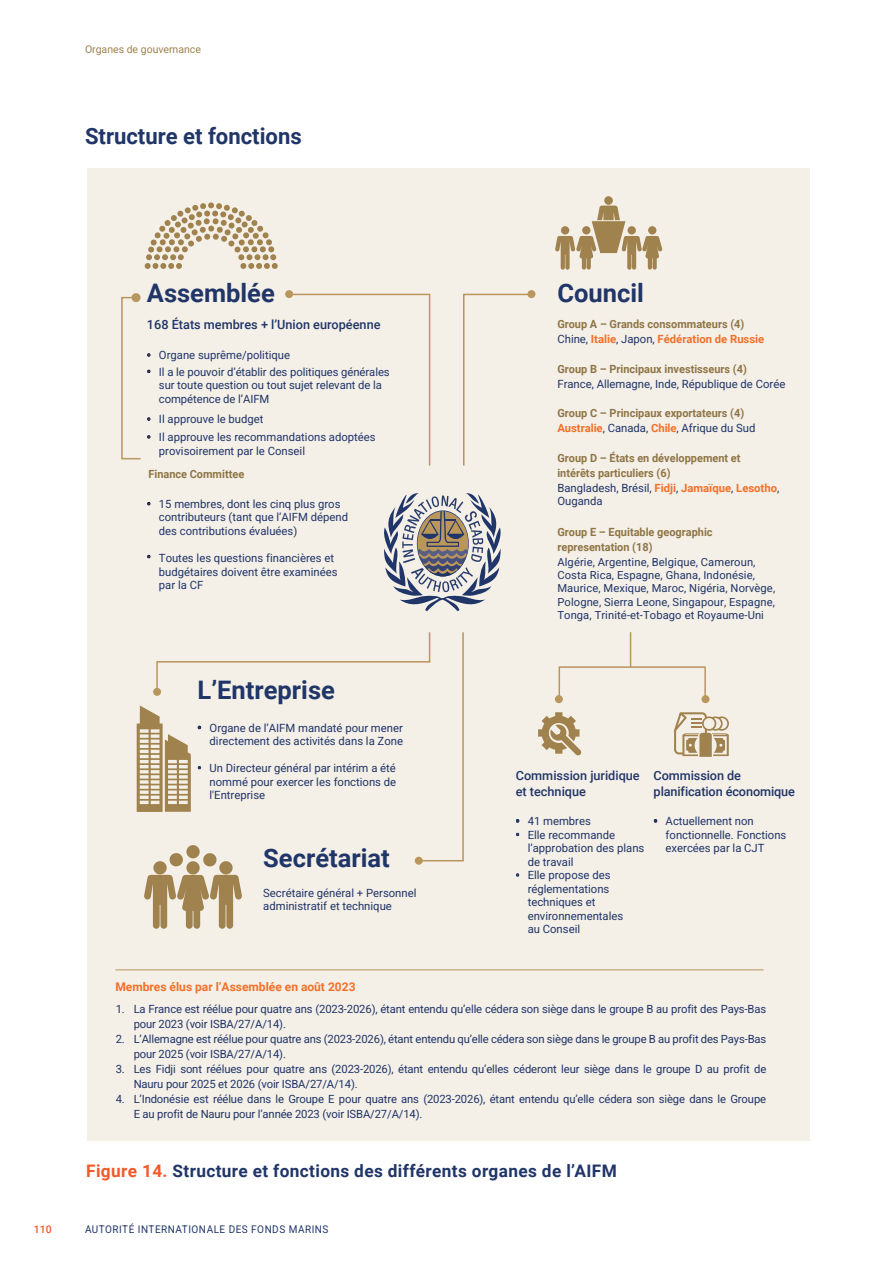
<style>
.page{position:relative;width:893px;height:1263px;background:#fff}
.page>*{position:absolute;margin:0;border:0;box-sizing:border-box;transform-origin:0 0}
.t1{font:700 25.5px "Roboto";color:#203568}
.t2{font:700 22.5px "Roboto";color:#203568}
.t3{font:700 17.25px "Roboto";letter-spacing:.02em;color:#203568}
.t4{font:500 12.75px/15.3px "Roboto";color:#203568}
.t5{font:700 12px "Roboto";color:#f37029}
.t6{font:11.25px/13.5px "Roboto";color:#203568}
.t7{font:700 11.25px/14.9px "Roboto";color:#8f7545}
.t8{font:11.1px/13.2px "Roboto";letter-spacing:.01em;color:#203568}
.t9{font:10.5px "Roboto";letter-spacing:.05em;color:#203568;scale:.95 1}
.t10{font:10.5px "Roboto";color:#9f824d}
.t11{font:500 10.5px "Roboto";color:#f15a29}
.s1{font-weight:400;color:#203568}
.s2{color:#f37029}
.s3{color:#f15a29}
</style>
<div class="page">
<div style="left:87px;top:168px;width:722px;height:973px;background:#f4efe7"></div>
<svg style="left:147px;top:502px;width:4px;height:4px"></svg>
<svg style="left:147px;top:554px;width:4px;height:4px"></svg>
<svg style="left:516px;top:819px;width:4px;height:4px"></svg>
<svg style="left:516px;top:832px;width:4px;height:4px"></svg>
<svg style="left:516px;top:873px;width:4px;height:4px"></svg>
<svg style="left:653px;top:819px;width:5px;height:4px"></svg>
<svg style="left:538px;top:712px;width:43px;height:43px"></svg>
<svg style="left:463px;top:293px;width:69px;height:173px"></svg>
<div style="left:527px;top:290px;width:8px;height:8px;background:#b9965c;border-radius:50%"></div>
<svg style="left:291px;top:293px;width:140px;height:173px"></svg>
<div style="left:285px;top:290px;width:8px;height:8px;background:#b9965c;border-radius:50%"></div>
<svg style="left:558px;top:666px;width:148px;height:29px"></svg>
<div style="left:555px;top:695px;width:8px;height:8px;background:#b9965c;border-radius:50%"></div>
<hr style="left:704px;top:667px;width:2px;height:32px;background:#b9965c">
<div style="left:701px;top:695px;width:8px;height:8px;background:#b9965c;border-radius:50%"></div>
<hr style="left:630px;top:632px;width:1px;height:35px;background:#b9965c">
<svg style="left:674px;top:712px;width:55px;height:45px"></svg>
<div style="left:604px;top:196px;width:9px;height:9px;background:#9f824d;border-radius:50%"></div>
<svg style="left:555px;top:206px;width:107px;height:64px"></svg>
<div style="left:219px;top:861px;width:14px;height:13px;background:#9f824d;border-radius:50%"></div>
<div style="left:186px;top:861px;width:14px;height:13px;background:#9f824d;border-radius:50%"></div>
<div style="left:153px;top:861px;width:14px;height:13px;background:#9f824d;border-radius:50%"></div>
<svg style="left:137px;top:632px;width:327px;height:235px"></svg>
<div style="left:186px;top:845px;width:14px;height:13px;background:#9f824d;border-radius:50%"></div>
<svg style="left:144px;top:875px;width:98px;height:54px"></svg>
<svg style="left:145px;top:202px;width:133px;height:67px"></svg>
<svg style="left:121px;top:296px;width:30px;height:164px"></svg>
<div style="left:132px;top:293px;width:9px;height:9px;background:#b9965c;border-radius:50%"></div>
<svg style="left:384px;top:493px;width:117px;height:118px"></svg>
<hr style="left:115px;top:969px;width:648px;height:1px;background:#b9965c">
<p class="t10" style="left:85px;top:42px;width:117px">Organes de gouvernance</p>
<h2 class="t2" style="left:85px;top:120px;width:218px">Structure et fonctions</h2>
<h1 class="t1" style="left:147px;top:275px;width:129px">Assemblée</h1>
<p class="t4" style="left:147px;top:317px;width:235px">168 États membres + l’Union européenne</p>
<p class="t6" style="left:147px;top:348px;width:145px">• Organe suprême/politique</p>
<p class="t6" style="left:159px;top:364px;width:232px;text-indent:-12px">• Il a le pouvoir d’établir des politiques générales sur toute question ou tout sujet relevant de la compétence de l’AIFM</p>
<p class="t6" style="left:147px;top:412px;width:118px">• Il approuve le budget</p>
<p class="t6" style="left:159px;top:430px;width:218px;text-indent:-12px">• Il approuve les recommandations adoptées provisoirement par le Conseil</p>
<p class="t7" style="left:148px;top:466px;width:97px">Finance Committee</p>
<p class="t6" style="left:159px;top:497px;width:191px;text-indent:-12px">• 15 membres, dont les cinq plus gros contributeurs (tant que l’AIFM dépend des contributions évaluées)</p>
<p class="t6" style="left:159px;top:551px;width:180px">Toutes les questions financières et budgétaires doivent être examinées par la CF</p>
<p class="t6" style="left:147px;top:550px;width:5px">•</p>
<h1 class="t1" style="left:198px;top:672px;width:139px">L’Entreprise</h1>
<h1 class="t1" style="left:557px;top:275px;width:88px">Council</h1>
<p class="t7" style="left:557px;top:317px;width:208px">Group A – Grands consommateurs (4)<br><span class="s1">Chine,</span> <span class="s2">Italie</span><span class="s1">, Japon,</span> <span class="s2">Fédération de Russie</span></p>
<p class="t7" style="left:557px;top:361px;width:191px">Group B – Principaux investisseurs (4)</p>
<p class="t6" style="left:557px;top:377px;width:229px">France, Allemagne, Inde, République de Corée</p>
<p class="t7" style="left:557px;top:405px;width:200px">Group C – Principaux exportateurs (4)<br><span class="s2">Australie</span><span class="s1">, Canada,</span> <span class="s2">Chile</span><span class="s1">, Afrique du Sud</span></p>
<p class="t7" style="left:557px;top:450px;width:223px">Group D – États en développement et intérêts particuliers (6)<br><span class="s1">Bangladesh, Brésil,</span> <span class="s2">Fidji</span><span class="s1">,</span> <span class="s2">Jamaïque</span><span class="s1">,</span> <span class="s2">Lesotho</span><span class="s1">,</span></p>
<p class="t6" style="left:557px;top:494px;width:47px">Ouganda</p>
<p class="t7" style="left:557px;top:524px;width:157px">Group E – Equitable geographic representation (18)</p>
<p class="t8" style="left:557px;top:555px;width:219px">Algérie, Argentine, Belgique, Cameroun, Costa Rica, Espagne, Ghana, Indonésie, Maurice, Mexique, Maroc, Nigéria, Norvège, Pologne, Sierra Leone, Singapour, Espagne, Tonga, Trinité-et-Tobago et Royaume-Uni</p>
<p class="t6" style="left:198px;top:720px;width:5px">•</p>
<p class="t6" style="left:198px;top:761px;width:5px">•</p>
<p class="t6" style="left:210px;top:720px;width:195px">Organe de l’AIFM mandaté pour mener directement des activités dans la Zone</p>
<p class="t6" style="left:210px;top:761px;width:188px;text-align:justify">Un Directeur général par intérim a été nommé pour exercer les fonctions de l'Entreprise</p>
<p class="t4" style="left:516px;top:768px;width:126px">Commission juridique et technique</p>
<p class="t6" style="left:516px;top:814px;width:5px">• •</p>
<p class="t6" style="left:516px;top:868px;width:5px">•</p>
<p class="t6" style="left:528px;top:814px;width:118px">41 membres<br>Elle recommande l’approbation des plans de travail<br>Elle propose des réglementations techniques et environnementales<br>au Conseil</p>
<h1 class="t1" style="left:263px;top:840px;width:128px">Secrétariat</h1>
<p class="t6" style="left:263px;top:886px;width:155px">Secrétaire général + Personnel administratif et technique</p>
<p class="t4" style="left:654px;top:768px;width:143px">Commission de planification économique</p>
<p class="t6" style="left:666px;top:814px;width:122px;text-indent:-12px">• Actuellement non fonctionnelle. Fonctions exercées par la CJT</p>
<p class="t5" style="left:115px;top:978px;width:242px">Membres élus par l’Assemblée en août 2023</p>
<p class="t6" style="left:134px;top:1001px;width:634px;line-height:15px;text-indent:-18px">1. La France est réélue pour quatre ans (2023-2026), étant entendu qu’elle cédera son siège dans le groupe B au profit des Pays-Bas pour 2023 (voir ISBA/27/A/14).</p>
<p class="t6" style="left:134px;top:1031px;width:634px;line-height:15px;text-indent:-18px">2. L’Allemagne est réélue pour quatre ans (2023-2026), étant entendu qu’elle cédera son siège dans le groupe B au profit des Pays-Bas pour 2025 (voir ISBA/27/A/14).</p>
<p class="t6" style="left:134px;top:1061px;width:634px;line-height:15px;text-indent:-18px">3. Les Fidji sont réélues pour quatre ans (2023-2026), étant entendu qu’elles céderont leur siège dans le groupe D au profit de<br>Nauru pour 2025 et 2026 (voir ISBA/27/A/14).</p>
<p class="t6" style="left:134px;top:1091px;width:634px;line-height:15px;text-indent:-18px">4. L’Indonésie est réélue dans le Groupe E pour quatre ans (2023-2026), étant entendu qu’elle cédera son siège dans le Groupe<br>E au profit de Nauru pour l’année 2023 (voir ISBA/27/A/14).</p>
<h3 class="t3" style="left:86px;top:1159px;width:532px"><span class="s3">Figure 14.</span> Structure et fonctions des différents organes de l’AIFM</h3>
<p class="t11" style="left:34px;top:1221px;width:19px">110</p>
<p class="t9" style="left:85px;top:1221px;width:258px">AUTORITÉ INTERNATIONALE DES FONDS MARINS</p>
</div>
